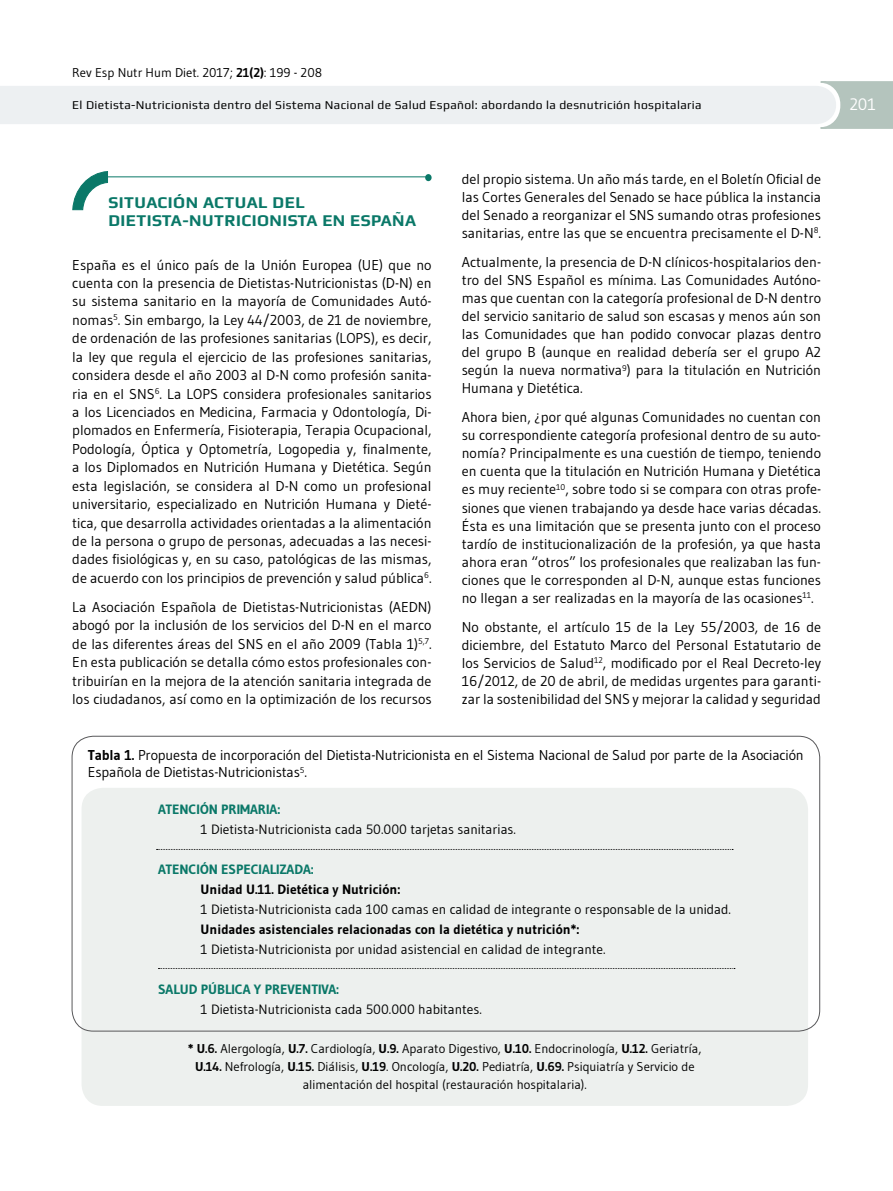
<style>
.page{position:relative;width:893px;height:1191px;background:#fff}
.page>*{position:absolute;margin:0;border:0;box-sizing:border-box;transform-origin:0 0}
.t1{font:700 16.5px/18px "Play";letter-spacing:.03em;color:#0a7868}
.t2{font:16.5px "Gudea";color:#fff}
.t3{font:14.25px/18px "Gudea";color:#000;text-align:justify}
.t4{font:13.5px "Gudea";color:#000}
.t5{font:700 13.5px "Gudea";color:#000}
.t6{font:700 13.5px "Gudea";color:#0a7868}
.t7{font:12.75px/18px "Gudea";color:#000;text-align:center}
.t8{font:12px "Play";letter-spacing:.03em;color:#000}
.s1{font-weight:700}
</style>
<div class="page">
<svg style="left:0;top:81px;width:893px;height:48px"></svg>
<hr style="left:101px;top:176px;width:325px;height:1px;background:#0a7868">
<div style="left:425px;top:174px;width:7px;height:7px;background:#0a7868;border-radius:50%"></div>
<svg style="left:72px;top:171px;width:37px;height:40px"></svg>
<div style="left:82px;top:788px;width:726px;height:318px;background:#edf0ee;border-radius:21px"></div>
<svg style="left:157px;top:849px;width:576px;height:1px"></svg>
<svg style="left:158px;top:968px;width:577px;height:1px"></svg>
<p class="t7" style="left:72px;top:64px;width:251px">Rev Esp Nutr Hum Diet. 2017; <span class="s1">21(2)</span>: 199 - 208</p>
<p class="t8" style="left:72px;top:98px;width:631px">El Dietista-Nutricionista dentro del Sistema Nacional de Salud Español: abordando la desnutrición hospitalaria</p>
<p class="t2" style="left:849px;top:94px;width:28px">201</p>
<p class="t1" style="left:108px;top:193px;width:309px">SITUACIÓN ACTUAL DEL<br>DIETISTA-NUTRICIONISTA EN ESPAÑA</p>
<p class="t3" style="left:72px;top:255px;width:361px;line-height:18.5px">España es el único país de la Unión Europea (UE) que no cuenta con la presencia de Dietistas-Nutricionistas (D-N) en su sistema sanitario en la mayoría de Comunidades Autó&shy;nomas<sup>5</sup>. Sin embargo, la Ley 44/2003, de 21 de noviembre, de ordenación de las profesiones sanitarias (LOPS), es decir, la ley que regula el ejercicio de las profesiones sanitarias, considera desde el año 2003 al D-N como profesión sanita&shy;ria en el SNS<sup>6</sup>. La LOPS considera profesionales sanitarios a los Licenciados en Medicina, Farmacia y Odontología, Di&shy;plomados en Enfermería, Fisioterapia, Terapia Ocupacional, Podología, Óptica y Optometría, Logopedia y, finalmente, a los Diplomados en Nutrición Humana y Dietética. Según esta legislación, se considera al D-N como un profesional universitario, especializado en Nutrición Humana y Dieté&shy;tica, que desarrolla actividades orientadas a la alimentación de la persona o grupo de personas, adecuadas a las necesi&shy;dades fisiológicas y, en su caso, patológicas de las mismas, de acuerdo con los principios de prevención y salud pública<sup>6</sup>.</p>
<p class="t3" style="left:72px;top:597px;width:361px;line-height:18.5px">La Asociación Española de Dietistas-Nutricionistas (AEDN) abogó por la inclusión de los servicios del D-N en el marco de las diferentes áreas del SNS en el año 2009 (Tabla 1)<sup>5,7</sup>.<br>En esta publicación se detalla cómo estos profesionales con&shy;tribuirían en la mejora de la atención sanitaria integrada de los ciudadanos, así como en la optimización de los recursos</p>
<p class="t3" style="left:462px;top:170px;width:361px">del propio sistema. Un año más tarde, en el Boletín Oficial de las Cortes Generales del Senado se hace pública la instancia del Senado a reorganizar el SNS sumando otras profesiones sanitarias, entre las que se encuentra precisamente el D-N<sup>8</sup>.</p>
<p class="t3" style="left:462px;top:253px;width:361px">Actualmente, la presencia de D-N clínicos-hospitalarios den&shy;tro del SNS Español es mínima. Las Comunidades Autóno&shy;mas que cuentan con la categoría profesional de D-N dentro del servicio sanitario de salud son escasas y menos aún son las Comunidades que han podido convocar plazas dentro del grupo B (aunque en realidad debería ser el grupo A2 según la nueva normativa<sup>9</sup>) para la titulación en Nutrición Humana y Dietética.</p>
<p class="t3" style="left:462px;top:408px;width:361px">Ahora bien, ¿por qué algunas Comunidades no cuentan con su correspondiente categoría profesional dentro de su auto&shy;nomía? Principalmente es una cuestión de tiempo, teniendo en cuenta que la titulación en Nutrición Humana y Dietética es muy reciente<sup>10</sup>, sobre todo si se compara con otras profe&shy;siones que vienen trabajando ya desde hace varias décadas.<br>Ésta es una limitación que se presenta junto con el proceso tardío de institucionalización de la profesión, ya que hasta ahora eran “otros” los profesionales que realizaban las fun&shy;ciones que le corresponden al D-N, aunque estas funciones no llegan a ser realizadas en la mayoría de las ocasiones<sup>11</sup>.</p>
<p class="t3" style="left:462px;top:617px;width:361px">No obstante, el artículo 15 de la Ley 55/2003, de 16 de diciembre, del Estatuto Marco del Personal Estatutario de los Servicios de Salud<sup>12</sup>, modificado por el Real Decreto-ley 16/2012, de 20 de abril, de medidas urgentes para garanti&shy;zar la sostenibilidad del SNS y mejorar la calidad y seguridad</p>
<p class="t3" style="left:88px;top:746px;width:717px;line-height:17.1px"><span class="s1">Tabla 1.</span> Propuesta de incorporación del Dietista-Nutricionista en el Sistema Nacional de Salud por parte de la Asociación<br>Española de Dietistas-Nutricionistas<sup>5</sup>.</p>
<p class="t6" style="left:158px;top:800px;width:124px">ATENCIÓN PRIMARIA:</p>
<p class="t4" style="left:201px;top:820px;width:317px">1 Dietista-Nutricionista cada 50.000 tarjetas sanitarias.</p>
<p class="t6" style="left:158px;top:860px;width:157px">ATENCIÓN ESPECIALIZADA:</p>
<p class="t5" style="left:201px;top:880px;width:201px">Unidad U.11. Dietética y Nutrición:</p>
<p class="t4" style="left:201px;top:900px;width:532px">1 Dietista-Nutricionista cada 100 camas en calidad de integrante o responsable de la unidad.</p>
<p class="t5" style="left:201px;top:920px;width:380px">Unidades asistenciales relacionadas con la dietética y nutrición*:</p>
<p class="t4" style="left:201px;top:940px;width:406px">1 Dietista-Nutricionista por unidad asistencial en calidad de integrante.</p>
<p class="t6" style="left:158px;top:980px;width:183px">SALUD PÚBLICA Y PREVENTIVA:</p>
<p class="t4" style="left:201px;top:1000px;width:283px">1 Dietista-Nutricionista cada 500.000 habitantes.</p>
<p class="t7" style="left:188px;top:1039px;width:515px"><span class="s1">* U.6.</span> Alergología, <span class="s1">U.7.</span> Cardiología, <span class="s1">U.9.</span> Aparato Digestivo, <span class="s1">U.10.</span> Endocrinología, <span class="s1">U.12.</span> Geriatría,<br><span class="s1">U.14.</span> Nefrología, <span class="s1">U.15.</span> Diálisis, <span class="s1">U.19</span>. Oncología, <span class="s1">U.20.</span> Pediatría, <span class="s1">U.69.</span> Psiquiatría y Servicio de alimentación del hospital (restauración hospitalaria).</p>
</div>
